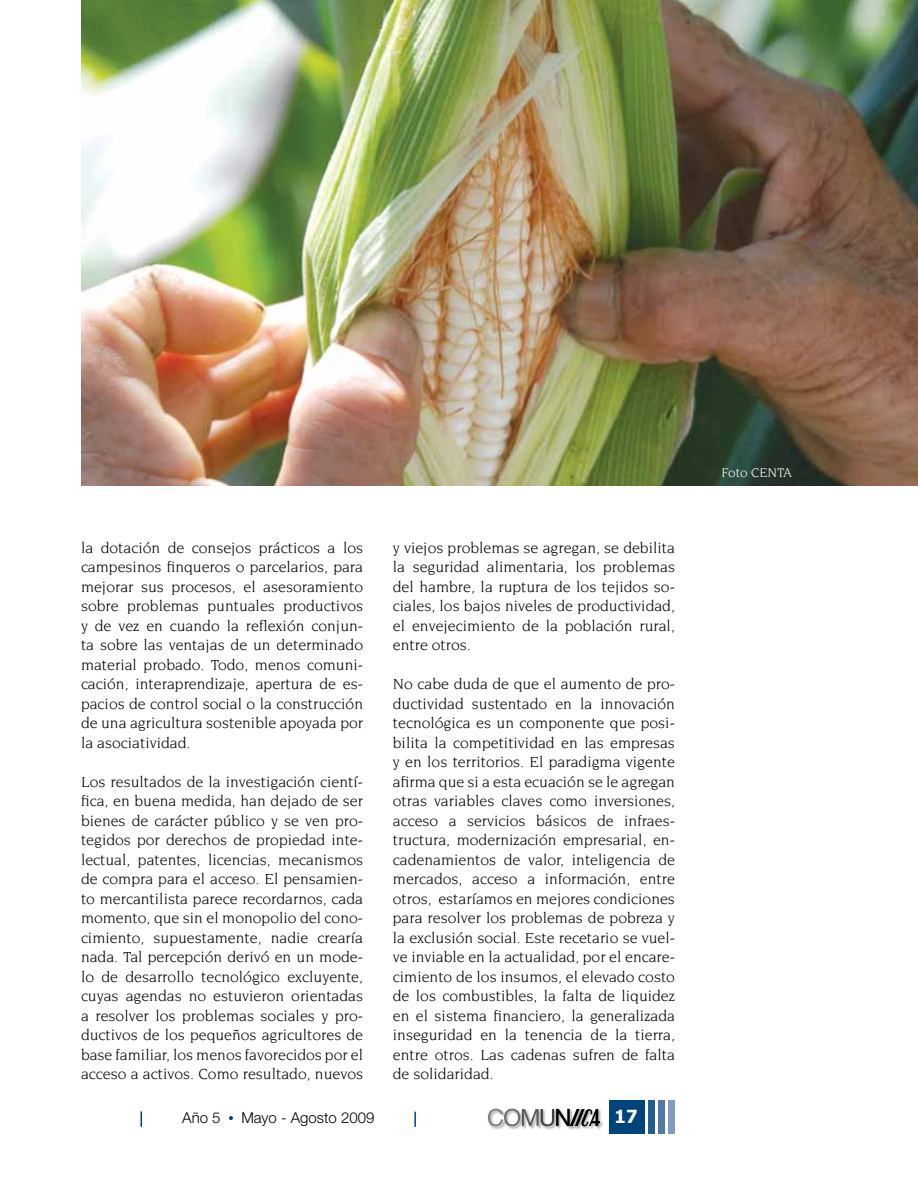
<style>
.page{position:relative;width:918px;height:1188px;background:#fff}
.page>*{position:absolute;margin:0;border:0;box-sizing:border-box;transform-origin:0 0}
.t1{font:700 18px "Tahoma";color:#fff}
.t2{font:15.75px/19.5px "Novarese";color:#000;text-align:justify}
.t3{font:300 15px "Helvetica Neue";color:#000}
.t4{font:13.5px "Novarese";color:#fff}
</style>
<div class="page">
<img style="left:487px;top:1117px;width:16px;height:13px">
<img style="left:503px;top:1126px;width:17px;height:4px">
<img style="left:520px;top:1126px;width:19px;height:3px">
<img style="left:539px;top:1126px;width:16px;height:4px">
<img style="left:555px;top:1110px;width:48px;height:20px">
<img style="left:568px;top:1126px;width:12px;height:4px">
<img style="left:580px;top:1126px;width:17px;height:4px">
<svg style="left:488px;top:1108px;width:112px;height:18px"></svg>
<div style="left:609px;top:1100px;width:36px;height:34px;background:#00447c"></div>
<div style="left:648px;top:1100px;width:7px;height:34px;background:#225c90"></div>
<div style="left:658px;top:1100px;width:7px;height:34px;background:#5478a6"></div>
<div style="left:668px;top:1100px;width:7px;height:34px;background:#839ac0"></div>
<svg style="left:229px;top:1116px;width:4px;height:4px"></svg>
<svg style="left:141px;top:1111px;width:1px;height:16px"></svg>
<svg style="left:414px;top:1112px;width:2px;height:15px"></svg>
<img style="left:81px;top:0;width:837px;height:486px">
<p class="t2" style="left:81px;top:538px;width:284px">la dotación de consejos prácticos a los campesinos finqueros o parcelarios, para mejorar sus procesos, el asesoramiento sobre problemas puntuales productivos y de vez en cuando la reflexión conjun&shy;ta sobre las ventajas de un determinado material probado. Todo, menos comuni&shy;cación, interaprendizaje, apertura de es&shy;pacios de control social o la construcción de una agricultura sostenible apoyada por la asociatividad.</p>
<p class="t2" style="left:81px;top:772px;width:284px">Los resultados de la investigación cientí&shy;fica, en buena medida, han dejado de ser bienes de carácter público y se ven pro&shy;tegidos por derechos de propiedad inte&shy;lectual, patentes, licencias, mecanismos de compra para el acceso. El pensamien&shy;to mercantilista parece recordarnos, cada momento, que sin el monopolio del cono&shy;cimiento, supuestamente, nadie crearía nada. Tal percepción derivó en un mode&shy;lo de desarrollo tecnológico excluyente, cuyas agendas no estuvieron orientadas a resolver los problemas sociales y pro&shy;ductivos de los pequeños agricultores de base familiar, los menos favorecidos por el acceso a activos. Como resultado, nuevos</p>
<p class="t2" style="left:393px;top:538px;width:284px">y viejos problemas se agregan, se debilita la seguridad alimentaria, los problemas del hambre, la ruptura de los tejidos so&shy;ciales, los bajos niveles de productividad, el envejecimiento de la población rural, entre otros.</p>
<p class="t2" style="left:393px;top:674px;width:284px">No cabe duda de que el aumento de pro&shy;ductividad sustentado en la innovación tecnológica es un componente que posi&shy;bilita la competitividad en las empresas y en los territorios. El paradigma vigente afirma que si a esta ecuación se le agregan otras variables claves como inversiones, acceso a servicios básicos de infraes&shy;tructura, modernización empresarial, en&shy;cadenamientos de valor, inteligencia de mercados, acceso a información, entre otros, estaríamos en mejores condiciones para resolver los problemas de pobreza y la exclusión social. Este recetario se vuel&shy;ve inviable en la actualidad, por el encare&shy;cimiento de los insumos, el elevado costo de los combustibles, la falta de liquidez en el sistema financiero, la generalizada inseguridad en la tenencia de la tierra, entre otros. Las cadenas sufren de falta de solidaridad.</p>
<p class="t3" style="left:182px;top:1109px;width:40px">Año 5</p>
<p class="t3" style="left:241px;top:1109px;width:135px">Mayo - Agosto 2009</p>
<p class="t1" style="left:615px;top:1105px;width:24px">17</p>
<p class="t4" style="left:722px;top:465px;width:72px">Foto CENTA</p>
</div>
